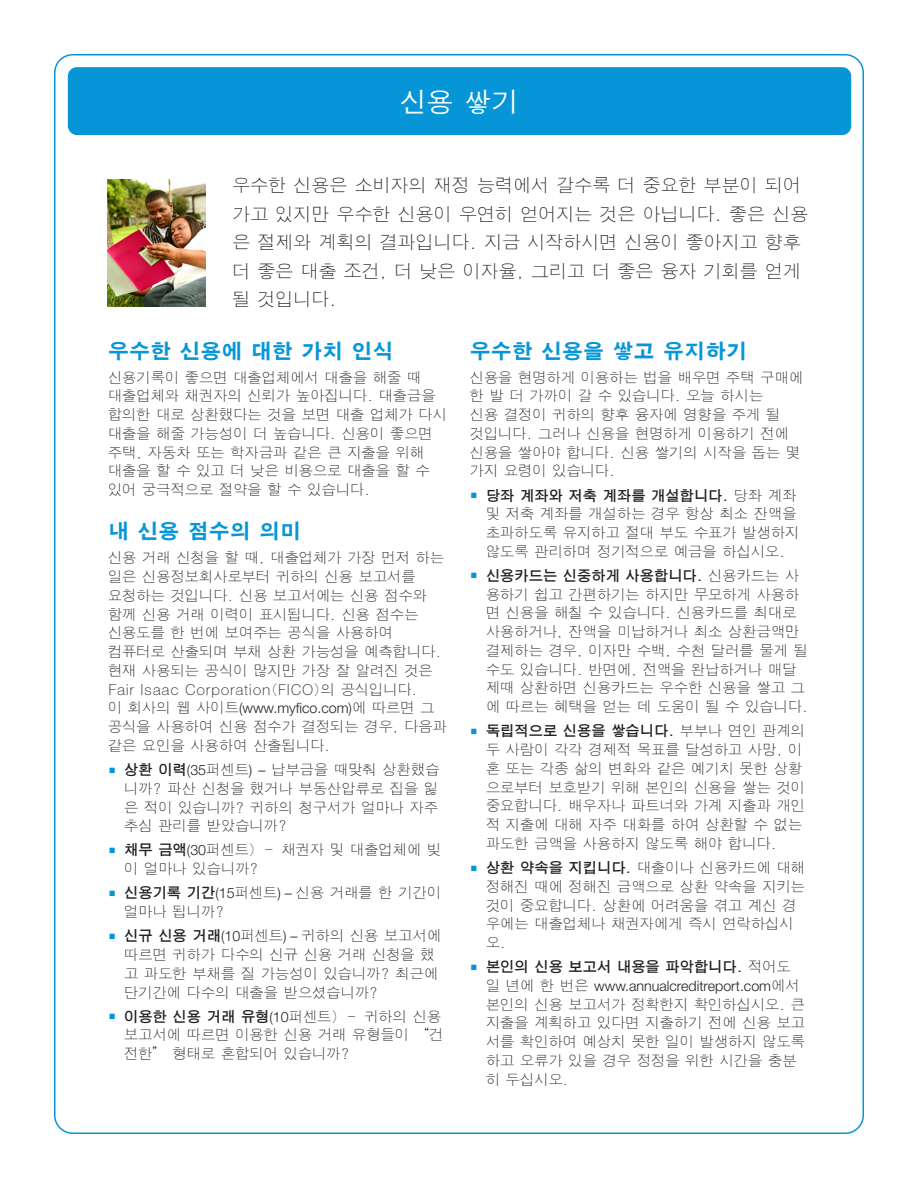
<style>
.page{position:relative;width:918px;height:1188px;background:#fff}
.page>*{position:absolute;margin:0;border:0;box-sizing:border-box;transform-origin:0 0}
.t1{font:500 27px "SM Gothic Std";color:#fff}
.t2{font:700 21px "SM Gothic Std";color:#0696d7}
.t3{font:300 18px/28.5px "SM Gothic Std";color:#231f20}
.t4{font:300 14.25px/18.8px "SM Gothic Std";color:#231f20}
.s1{font-family:"Helvetica Neue LT Std"}
.s2{color:#0696d7}
.s3{font-weight:600}
</style>
<div class="page">
<div style="left:68px;top:67px;width:783px;height:68px;background:#0696d7;border-radius:9px"></div>
<img style="left:108px;top:180px;width:97px;height:126px">
<h1 class="t1" style="left:400px;top:88px;width:120px">신용 쌓기</h1>
<p class="t3" style="left:232px;top:173px;width:577px">우수한 신용은 소비자의 재정 능력에서 갈수록 더 중요한 부분이 되어 가고 있지만 우수한 신용이 우연히 얻어지는 것은 아닙니다. 좋은 신용 은 절제와 계획의 결과입니다. 지금 시작하시면 신용이 좋아지고 향후 더 좋은 대출 조건, 더 낮은 이자율, 그리고 더 좋은 융자 기회를 얻게 될 것입니다.</p>
<h2 class="t2" style="left:108px;top:340px;width:287px">우수한 신용에 대한 가치 인식</h2>
<p class="t4" style="left:108px;top:369px;width:341px">신용기록이 좋으면 대출업체에서 대출을 해줄 때 대출업체와 채권자의 신뢰가 높아집니다. 대출금을 합의한 대로 상환했다는 것을 보면 대출 업체가 다시 대출을 해줄 가능성이 더 높습니다. 신용이 좋으면 주택, 자동차 또는 학자금과 같은 큰 지출을 위해 대출을 할 수 있고 더 낮은 비용으로 대출을 할 수 있어 궁극적으로 절약을 할 수 있습니다.</p>
<h2 class="t2" style="left:108px;top:521px;width:195px">내 신용 점수의 의미</h2>
<p class="t4" style="left:108px;top:550px;width:341px">신용 거래 신청을 할 때, 대출업체가 가장 먼저 하는 일은 신용정보회사로부터 귀하의 신용 보고서를 요청하는 것입니다. 신용 보고서에는 신용 점수와 함께 신용 거래 이력이 표시됩니다. 신용 점수는 신용도를 한 번에 보여주는 공식을 사용하여 컴퓨터로 산출되며 부채 상환 가능성을 예측합니다. 현재 사용되는 공식이 많지만 가장 잘 알려진 것은<br>Fair Isaac Corporation(FICO)의 공식입니다.<br>이 회사의 웹 사이트<span class="s1">(www.myfico.com)</span>에 따르면 그 공식을 사용하여 신용 점수가 결정되는 경우, 다음과 같은 요인을 사용하여 산출됩니다.</p>
<p class="t4" style="left:124px;top:761px;width:317px;text-align:justify;text-indent:-16px"><span class="s2">▪</span> <span class="s3">상환 이력</span><span class="s1">(35</span>퍼센트<span class="s1">) –</span> 납부금을 때맞춰 상환했습 니까? 파산 신청을 했거나 부동산압류로 집을 잃 은 적이 있습니까? 귀하의 청구서가 얼마나 자주 추심 관리를 받았습니까?</p>
<p class="t4" style="left:124px;top:842px;width:319px;text-indent:-16px"><span class="s2">▪</span> <span class="s3">채무 금액</span><span class="s1">(30</span>퍼센트) – 채권자 및 대출업체에 빚 이 얼마나 있습니까?</p>
<p class="t4" style="left:124px;top:885px;width:319px;text-indent:-16px"><span class="s2">▪</span> <span class="s3">신용기록 기간</span><span class="s1">(15</span>퍼센트<span class="s1">) –</span> 신용 거래를 한 기간이 얼마나 됩니까?</p>
<p class="t4" style="left:124px;top:928px;width:319px;text-indent:-16px"><span class="s2">▪</span> <span class="s3">신규 신용 거래</span><span class="s1">(10</span>퍼센트<span class="s1">) –</span> 귀하의 신용 보고서에 따르면 귀하가 다수의 신규 신용 거래 신청을 했 고 과도한 부채를 질 가능성이 있습니까? 최근에 단기간에 다수의 대출을 받으셨습니까?</p>
<p class="t4" style="left:124px;top:1008px;width:321px;text-indent:-16px"><span class="s2">▪</span> <span class="s3">이용한 신용 거래 유형</span><span class="s1">(10</span>퍼센트) – 귀하의 신용 보고서에 따르면 이용한 신용 거래 유형들이 “건 전한” 형태로 혼합되어 있습니까?</p>
<h2 class="t2" style="left:470px;top:340px;width:279px">우수한 신용을 쌓고 유지하기</h2>
<p class="t4" style="left:470px;top:369px;width:335px">신용을 현명하게 이용하는 법을 배우면 주택 구매에 한 발 더 가까이 갈 수 있습니다. 오늘 하시는<br>신용 결정이 귀하의 향후 융자에 영향을 주게 될 것입니다. 그러나 신용을 현명하게 이용하기 전에 신용을 쌓아야 합니다. 신용 쌓기의 시작을 돕는 몇 가지 요령이 있습니다.</p>
<p class="t4" style="left:486px;top:487px;width:315px;text-indent:-16px"><span class="s2">▪</span> <span class="s3">당좌 계좌와 저축 계좌를 개설합니다.</span> 당좌 계좌 및 저축 계좌를 개설하는 경우 항상 최소 잔액을 초과하도록 유지하고 절대 부도 수표가 발생하지 않도록 관리하며 정기적으로 예금을 하십시오.</p>
<p class="t4" style="left:486px;top:567px;width:324px;text-indent:-16px"><span class="s2">▪</span> <span class="s3">신용카드는 신중하게 사용합니다.</span> 신용카드는 사 용하기 쉽고 간편하기는 하지만 무모하게 사용하 면 신용을 해칠 수 있습니다. 신용카드를 최대로 사용하거나, 잔액을 미납하거나 최소 상환금액만 결제하는 경우, 이자만 수백, 수천 달러를 물게 될 수도 있습니다. 반면에, 전액을 완납하거나 매달 제때 상환하면 신용카드는 우수한 신용을 쌓고 그 에 따르는 혜택을 얻는 데 도움이 될 수 있습니다.</p>
<p class="t4" style="left:486px;top:723px;width:321px;text-indent:-16px"><span class="s2">▪</span> <span class="s3">독립적으로 신용을 쌓습니다.</span> 부부나 연인 관계의 두 사람이 각각 경제적 목표를 달성하고 사망, 이 혼 또는 각종 삶의 변화와 같은 예기치 못한 상황 으로부터 보호받기 위해 본인의 신용을 쌓는 것이 중요합니다. 배우자나 파트너와 가계 지출과 개인 적 지출에 대해 자주 대화를 하여 상환할 수 없는 과도한 금액을 사용하지 않도록 해야 합니다.</p>
<p class="t4" style="left:486px;top:859px;width:321px;text-indent:-16px"><span class="s2">▪</span> <span class="s3">상환 약속을 지킵니다.</span> 대출이나 신용카드에 대해 정해진 때에 정해진 금액으로 상환 약속을 지키는 것이 중요합니다. 상환에 어려움을 겪고 계신 경 우에는 대출업체나 채권자에게 즉시 연락하십시 오.</p>
<p class="t4" style="left:486px;top:959px;width:321px;text-indent:-16px"><span class="s2">▪</span> <span class="s3">본인의 신용 보고서 내용을 파악합니다.</span> 적어도 일 년에 한 번은 <span class="s1">www.annualcreditreport.com</span> 에서 본인의 신용 보고서가 정확한지 확인하십시오. 큰 지출을 계획하고 있다면 지출하기 전에 신용 보고 서를 확인하여 예상치 못한 일이 발생하지 않도록 하고 오류가 있을 경우 정정을 위한 시간을 충분 히 두십시오.</p>
</div>
